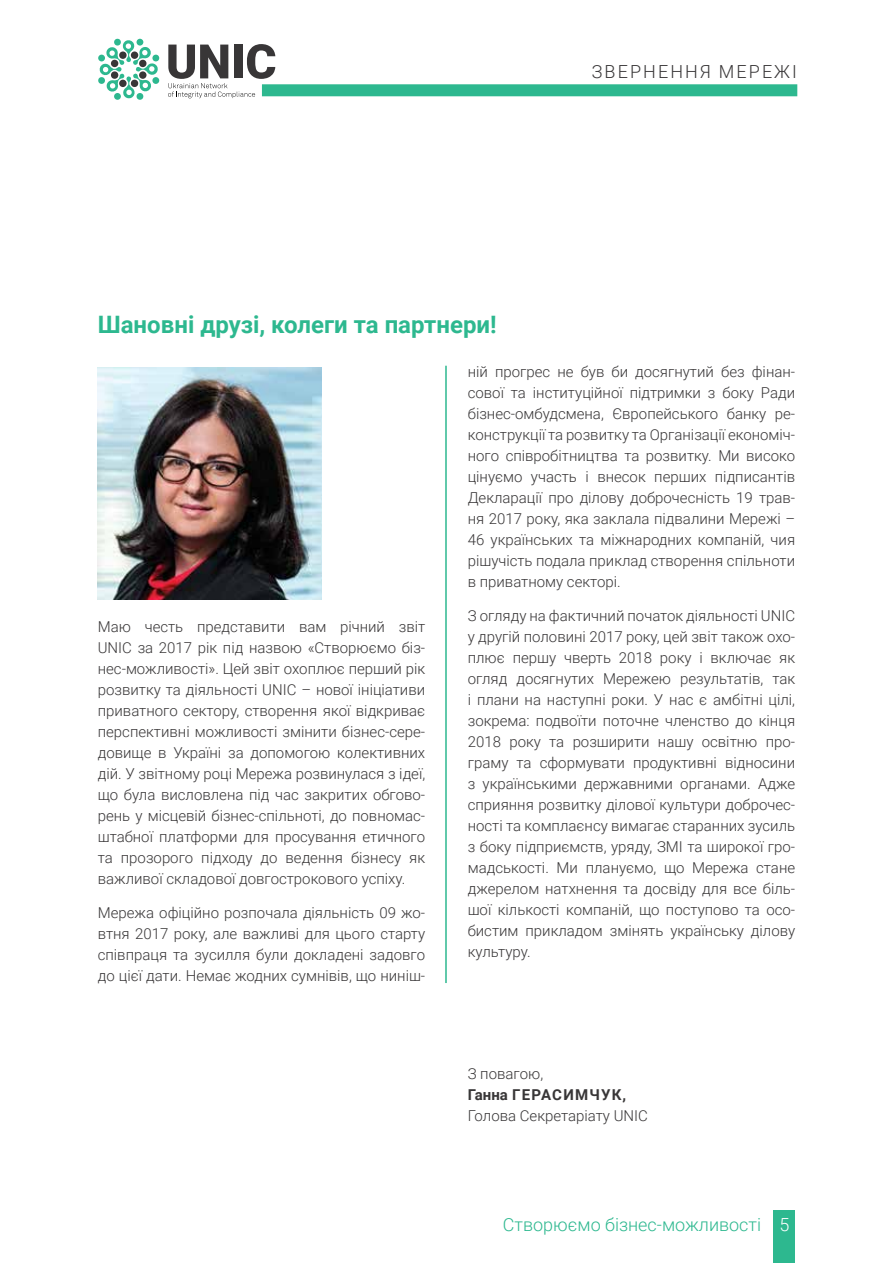
<style>
.page{position:relative;width:893px;height:1263px;background:#fff}
.page>*{position:absolute;margin:0;border:0;box-sizing:border-box;transform-origin:0 0}
.t1{font:700 24px "Roboto";color:#2db88f}
.t2{font:300 18px "Roboto";color:#2db88f}
.t3{font:300 18px "Roboto";letter-spacing:.115em;color:#383637}
.t4{font:300 15px/21px "Roboto";color:#383637;text-align:justify}
.t5{font:700 15px "Roboto";letter-spacing:.075em;color:#383637}
.s1{color:#fff}
</style>
<div class="page">
<div style="left:262px;top:84px;width:535px;height:12px;background:#2db88f"></div>
<svg style="left:168px;top:44px;width:107px;height:54px"></svg>
<svg style="left:98px;top:38px;width:62px;height:62px"></svg>
<div style="left:773px;top:1210px;width:22px;height:53px;background:#2db88f"></div>
<img style="left:98px;top:368px;width:223px;height:232px">
<hr style="left:445px;top:366px;width:2px;height:617px;background:#2db88f">
<h1 class="t1" style="left:98px;top:307px;width:400px">Шановні друзі, колеги та партнери!</h1>
<p class="t3" style="left:592px;top:59px;width:207px">ЗВЕРНЕННЯ МЕРЕЖІ</p>
<p class="t4" style="left:98px;top:616px;width:329px">Маю честь представити вам річний звіт UNIC за 2017 рік під назвою «Cтворюємо біз&shy;нес-можливості». Цей звіт охоплює перший рік розвитку та діяльності UNIC – нової ініціативи приватного сектору, створення якої відкриває перспективні можливості змінити бізнес-сере&shy;довище в Україні за допомогою колективних дій. У звітному році Мережа розвинулася з ідеї, що була висловлена під час закритих обгово&shy;рень у місцевій бізнес-спільноті, до повномас&shy;штабної платформи для просування етичного та прозорого підходу до ведення бізнесу як важливої складової довгострокового успіху.</p>
<p class="t4" style="left:98px;top:901px;width:329px">Мережа офіційно розпочала діяльність 09 жо&shy;втня 2017 року, але важливі для цього старту співпраця та зусилля були докладені задовго до цієї дати. Немає жодних сумнівів, що ниніш-</p>
<p class="t4" style="left:468px;top:361px;width:329px">ній прогрес не був би досягнутий без фінан&shy;сової та інституційної підтримки з боку Ради бізнес-омбудсмена, Європейського банку ре&shy;конструкції та розвитку та Організації економіч&shy;ного співробітництва та розвитку. Ми високо цінуємо участь і внесок перших підписантів Декларації про ділову доброчесність 19 трав&shy;ня 2017 року, яка заклала підвалини Мережі – 46 українських та міжнародних компаній, чия рішучість подала приклад створення спільноти в приватному секторі.</p>
<p class="t4" style="left:468px;top:604px;width:329px">З огляду на фактичний початок діяльності UNIC у другій половині 2017 року, цей звіт також охо&shy;плює першу чверть 2018 року і включає як огляд досягнутих Мережею результатів, так і плани на наступні роки. У нас є амбітні цілі, зокрема: подвоїти поточне членство до кінця 2018 року та розширити нашу освітню про&shy;граму та сформувати продуктивні відносини з українськими державними органами. Адже сприяння розвитку ділової культури доброчес&shy;ності та комплаєнсу вимагає старанних зусиль з боку підприємств, уряду, ЗМІ та широкої гро&shy;мадськості. Ми плануємо, що Мережа стане джерелом натхнення та досвіду для все біль&shy;шої кількості компаній, що поступово та осо&shy;бистим прикладом змінять українську ділову культуру.</p>
<p class="t4" style="left:468px;top:1062px;width:77px">З повагою,</p>
<p class="t5" style="left:468px;top:1084px;width:160px">Ганна ГЕРАСИМЧУК,</p>
<p class="t4" style="left:468px;top:1104px;width:182px">Голова Секретаріату UNIC</p>
<p class="t2" style="left:503px;top:1212px;width:288px">Створюємо бізнес-можливості <span class="s1">5</span></p>
</div>
